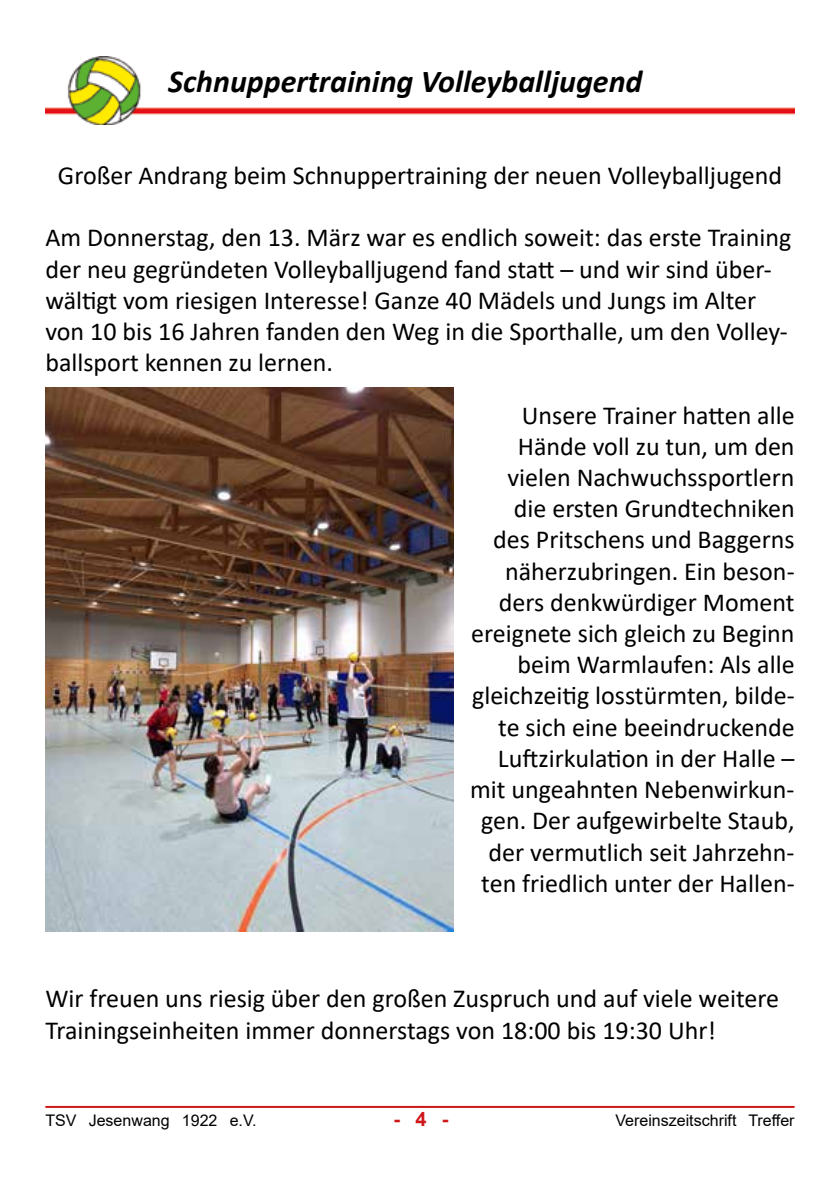
<style>
.page{position:relative;width:840px;height:1191px;background:#fff}
.page>*{position:absolute;margin:0;border:0;box-sizing:border-box;transform-origin:0 0}
.t1{font:italic 700 32px "Calibri";color:#000}
.t2{font:26px/31.2px "Calibri";color:#000}
.t3{font:700 20px "Arial";color:#cd1719}
.t4{font:16px "Arial";color:#000}
</style>
<div class="page">
<img style="left:45px;top:57px;width:749px;height:68px">
<hr style="left:45px;top:1106px;width:749px;height:2px;background:#cd1719">
<img style="left:45px;top:387px;width:408px;height:544px">
<p class="t1" style="left:168px;top:59px;width:475px">Schnuppertraining Volleyballjugend</p>
<p class="t2" style="left:58px;top:159px;width:725px">Großer Andrang beim Schnuppertraining der neuen Volleyballjugend</p>
<p class="t2" style="left:45px;top:221px;width:747px">Am Donnerstag, den 13. März war es endlich soweit: das erste Training der neu gegründeten Volleyballjugend fand statt – und wir sind über&shy;wältigt vom riesigen Interesse! Ganze 40 Mädels und Jungs im Alter von 10 bis 16 Jahren fanden den Weg in die Sporthalle, um den Volley&shy;ballsport kennen zu lernen.</p>
<p class="t2" style="left:470px;top:399px;width:326px;text-align:right">Unsere Trainer hatten alle<br>Hände voll zu tun, um den vielen Nachwuchssportlern die ersten Grundtechniken<br>des Pritschens und Baggerns näherzubringen. Ein beson&shy;ders denkwürdiger Moment ereignete sich gleich zu Beginn beim Warmlaufen: Als alle gleichzeitig losstürmten, bilde&shy;te sich eine beeindruckende<br>Luftzirkulation in der Halle – mit ungeahnten Nebenwirkun&shy;gen. Der aufgewirbelte Staub, der vermutlich seit Jahrzehn&shy;ten friedlich unter der Hallen-</p>
<p class="t2" style="left:45px;top:982px;width:734px">Wir freuen uns riesig über den großen Zuspruch und auf viele weitere<br>Trainingseinheiten immer donnerstags von 18:00 bis 19:30 Uhr!</p>
<p class="t4" style="left:45px;top:1109px;width:213px">TSV Jesenwang 1922 e.V.</p>
<p class="t3" style="left:393px;top:1105px;width:56px">- 4 -</p>
<p class="t4" style="left:615px;top:1109px;width:180px">Vereinszeitschrift Treffer</p>
</div>
